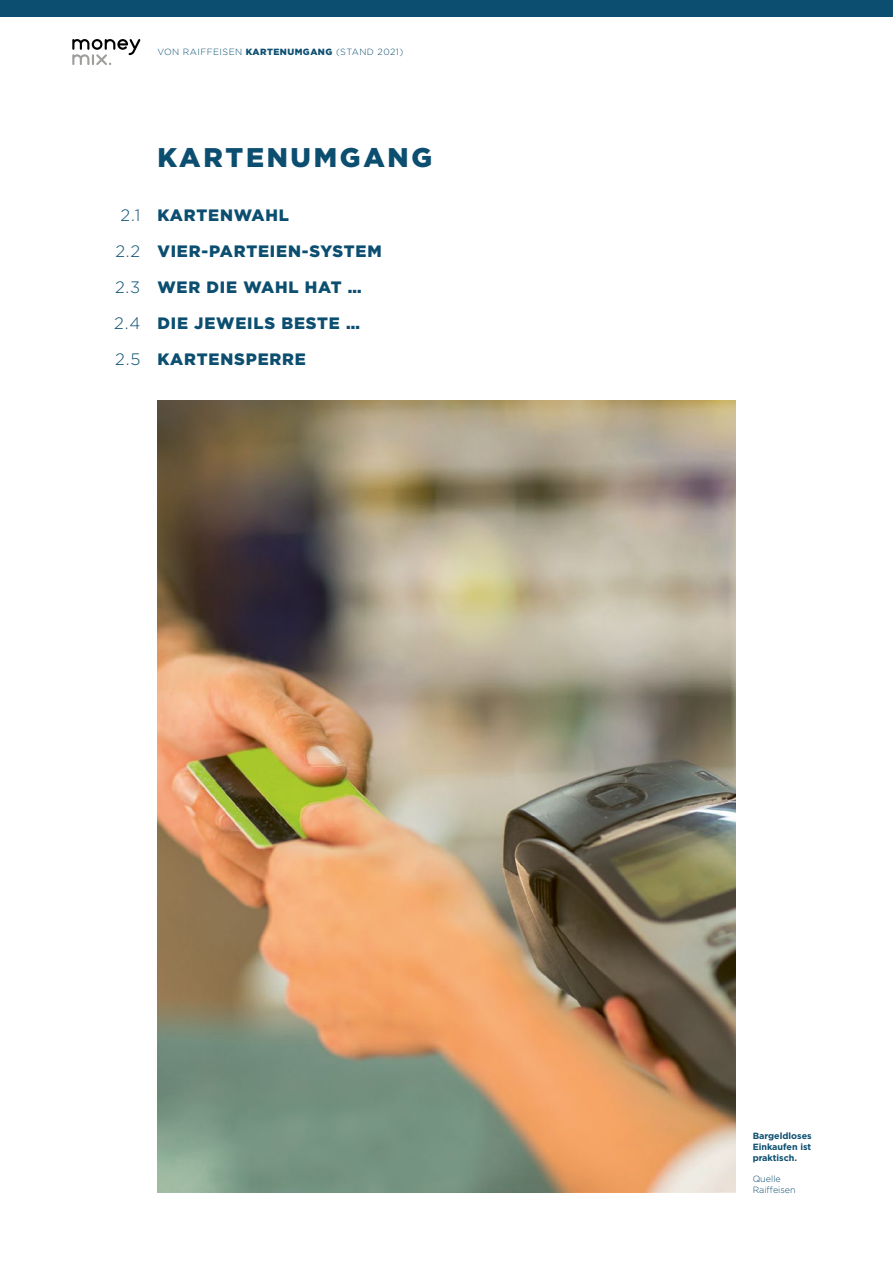
<style>
.page{position:relative;width:893px;height:1263px;background:#fff}
.page>*{position:absolute;margin:0;border:0;box-sizing:border-box;transform-origin:0 0}
.t1{font:900 27px "Gotham";letter-spacing:.1em;color:#0b4e70}
.t2{font:900 16.5px/36px "Gotham";letter-spacing:.05em;color:#0b4e70}
.t3{font:300 16.5px/36px "Gotham";color:#0b4e70;text-align:center}
.t4{font:300 9px "Gotham";letter-spacing:.035em;color:#0b4e70}
.t5{font:700 9px/10.8px "Gotham";color:#0b4e70;text-align:justify}
.t6{font:300 9px/10.8px "Gotham";color:#0b4e70}
.s1{font-weight:900}
</style>
<div class="page">
<div style="left:0;top:0;width:893px;height:17px;background:#0b4e70"></div>
<svg style="left:72px;top:39px;width:68px;height:26px"></svg>
<img style="left:157px;top:401px;width:579px;height:792px">
<p class="t4" style="left:157px;top:47px;width:247px">VON RAIFFEISEN <span class="s1">KARTENUMGANG</span> (STAND 2021)</p>
<p class="t3" style="left:114px;top:197px;width:28px">2.1<br>2.2<br>2.3<br>2.4<br>2.5</p>
<h1 class="t1" style="left:157px;top:139px;width:276px">KARTENUMGANG</h1>
<p class="t2" style="left:157px;top:197px;width:226px">KARTENWAHL<br>VIER-PARTEIEN-SYSTEM<br>WER DIE WAHL HAT …<br>DIE JEWEILS BESTE …<br>KARTENSPERRE</p>
<p class="t5" style="left:753px;top:1130px;width:61px">Bargeldloses Einkaufen ist praktisch.</p>
<p class="t6" style="left:753px;top:1173px;width:45px">Quelle<br>Raiffeisen</p>
</div>
